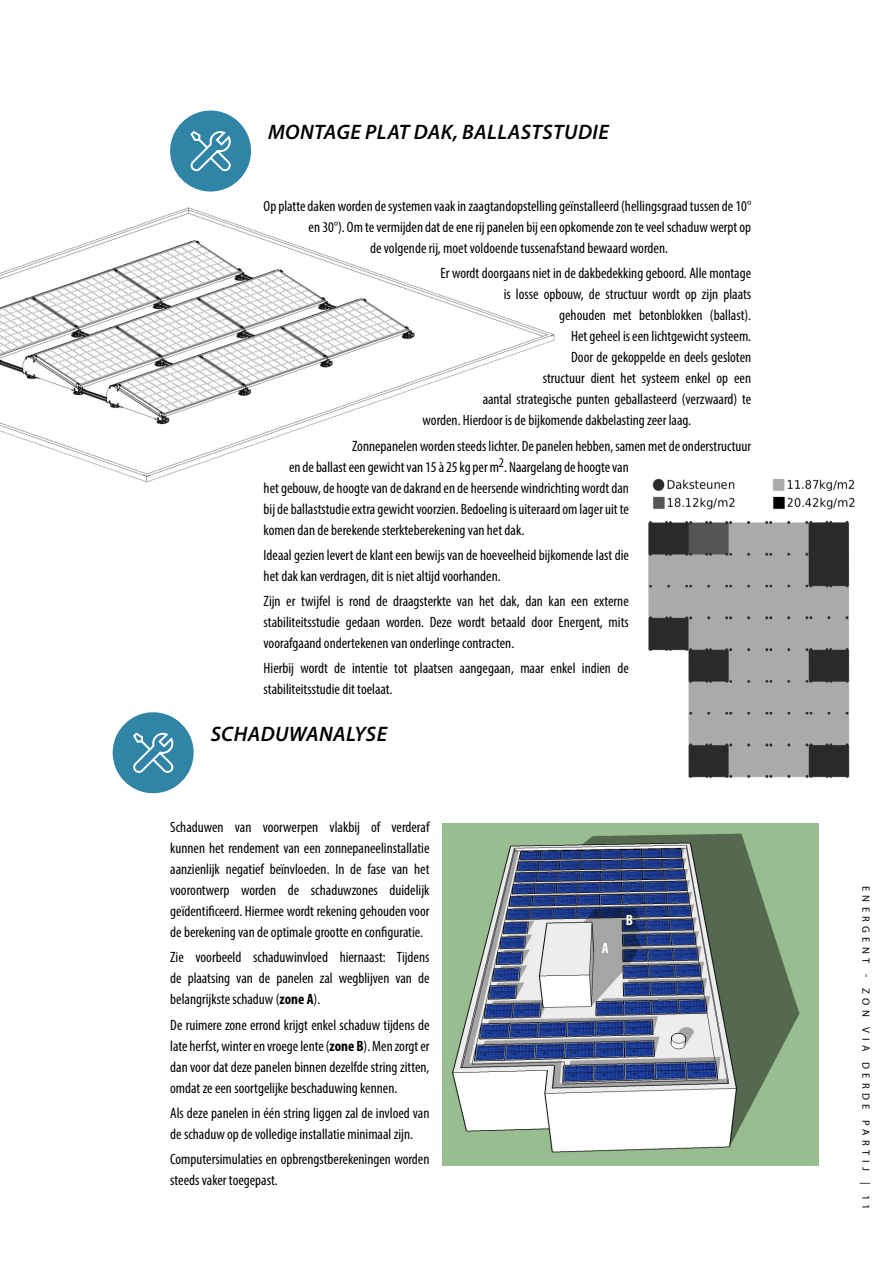
<style>
.page{position:relative;width:893px;height:1263px;background:#fff}
.page>*{position:absolute;margin:0;border:0;box-sizing:border-box;transform-origin:0 0}
.t1{font:italic 600 21px "Myriad Pro";letter-spacing:.02em;color:#000}
.t2{font:condensed 15px/21px "Myriad Pro";color:#000}
.t3{font:700 condensed 15px "Myriad Pro";color:#fff}
.t4{font:10.5px "Myriad Pro";letter-spacing:.42em;color:#000}
.s1{font-weight:700}
</style>
<div class="page">
<div style="left:170px;top:111px;width:81px;height:80px;background:#3084a6;border-radius:50%"></div>
<svg style="left:190px;top:131px;width:41px;height:41px"></svg>
<img style="left:648px;top:521px;width:202px;height:257px">
<img style="left:652px;top:478px;width:203px;height:13px">
<img style="left:653px;top:496px;width:202px;height:14px">
<img style="left:0;top:173px;width:555px;height:310px">
<div style="left:113px;top:712px;width:81px;height:81px;background:#3084a6;border-radius:50%"></div>
<svg style="left:133px;top:732px;width:41px;height:41px"></svg>
<img style="left:442px;top:823px;width:377px;height:342px">
<h1 class="t1" style="left:268px;top:119px;width:342px">MONTAGE PLAT DAK, BALLASTSTUDIE</h1>
<p class="t2" style="left:264px;top:195px;width:489px">Op platte daken worden de systemen vaak in zaagtandopstelling geïnstalleerd (hellingsgraad tussen de 10°</p>
<p class="t2" style="left:309px;top:216px;width:444px">en 30°). Om te vermijden dat de ene rij panelen bij een opkomende zon te veel schaduw werpt op</p>
<p class="t2" style="left:370px;top:237px;width:299px">de volgende rij, moet voldoende tussenafstand bewaard worden.</p>
<p class="t2" style="left:441px;top:263px;width:312px">Er wordt doorgaans niet in de dakbedekking geboord. Alle montage</p>
<p class="t2" style="left:504px;top:284px;width:249px">is losse opbouw, de structuur wordt op zijn plaats</p>
<p class="t2" style="left:559px;top:305px;width:194px">gehouden met betonblokken (ballast).</p>
<p class="t2" style="left:571px;top:326px;width:182px">Het geheel is een lichtgewicht systeem.</p>
<p class="t2" style="left:571px;top:347px;width:181px">Door de gekoppelde en deels gesloten</p>
<p class="t2" style="left:543px;top:368px;width:210px">structuur dient het systeem enkel op een</p>
<p class="t2" style="left:483px;top:389px;width:270px">aantal strategische punten geballasteerd (verzwaard) te</p>
<p class="t2" style="left:423px;top:410px;width:270px">worden. Hierdoor is de bijkomende dakbelasting zeer laag.</p>
<p class="t2" style="left:352px;top:435px;width:401px">Zonnepanelen worden steeds lichter. De panelen hebben, samen met de onderstructuur</p>
<p class="t2" style="left:289px;top:456px;width:341px">en de ballast een gewicht van 15 à 25 kg per m<sup>2</sup>. Naargelang de hoogte van</p>
<p class="t2" style="left:264px;top:477px;width:367px">het gebouw, de hoogte van de dakrand en de heersende windrichting wordt dan</p>
<p class="t2" style="left:264px;top:498px;width:367px">bij de ballaststudie extra gewicht voorzien. Bedoeling is uiteraard om lager uit te</p>
<p class="t2" style="left:264px;top:519px;width:262px">komen dan de berekende sterkteberekening van het dak.</p>
<p class="t2" style="left:264px;top:544px;width:367px">Ideaal gezien levert de klant een bewijs van de hoeveelheid bijkomende last die het dak kan verdragen, dit is niet altijd voorhanden.</p>
<p class="t2" style="left:264px;top:590px;width:367px;text-align:justify">Zijn er twijfel is rond de draagsterkte van het dak, dan kan een externe stabiliteitsstudie gedaan worden. Deze wordt betaald door Energent, mits voorafgaand ondertekenen van onderlinge contracten.</p>
<p class="t2" style="left:264px;top:658px;width:367px">Hierbij wordt de intentie tot plaatsen aangegaan, maar enkel indien de stabiliteitsstudie dit toelaat.</p>
<h1 class="t1" style="left:211px;top:720px;width:178px">SCHADUWANALYSE</h1>
<p class="t2" style="left:170px;top:816px;width:261px;text-align:justify">Schaduwen van voorwerpen vlakbij of verderaf kunnen het rendement van een zonnepaneelinstallatie aanzienlijk negatief beïnvloeden. In de fase van het voorontwerp worden de schaduwzones duidelijk geïdentificeerd. Hiermee wordt rekening gehouden voor de berekening van de optimale grootte en configuratie.</p>
<p class="t2" style="left:170px;top:947px;width:261px;text-align:justify">Zie voorbeeld schaduwinvloed hiernaast: Tijdens de plaatsing van de panelen zal wegblijven van de belangrijkste schaduw (<span class="s1">zone A</span>).</p>
<p class="t2" style="left:170px;top:1014px;width:261px;text-align:justify">De ruimere zone errond krijgt enkel schaduw tijdens de late herfst, winter en vroege lente (<span class="s1">zone B</span>). Men zorgt er dan voor dat deze panelen binnen dezelfde string zitten, omdat ze een soortgelijke beschaduwing kennen.</p>
<p class="t2" style="left:170px;top:1102px;width:261px">Als deze panelen in één string liggen zal de invloed van de schaduw op de volledige installatie minimaal zijn.</p>
<p class="t2" style="left:170px;top:1148px;width:261px">Computersimulaties en opbrengstberekeningen worden steeds vaker toegepast.</p>
<p class="t3" style="left:602px;top:939px;width:8px">A</p>
<p class="t3" style="left:626px;top:911px;width:9px">B</p>
<p class="t4" style="left:872px;top:886px;width:326px;rotate:90deg">ENERGENT - ZON VIA DERDE PARTIJ | 11</p>
</div>
